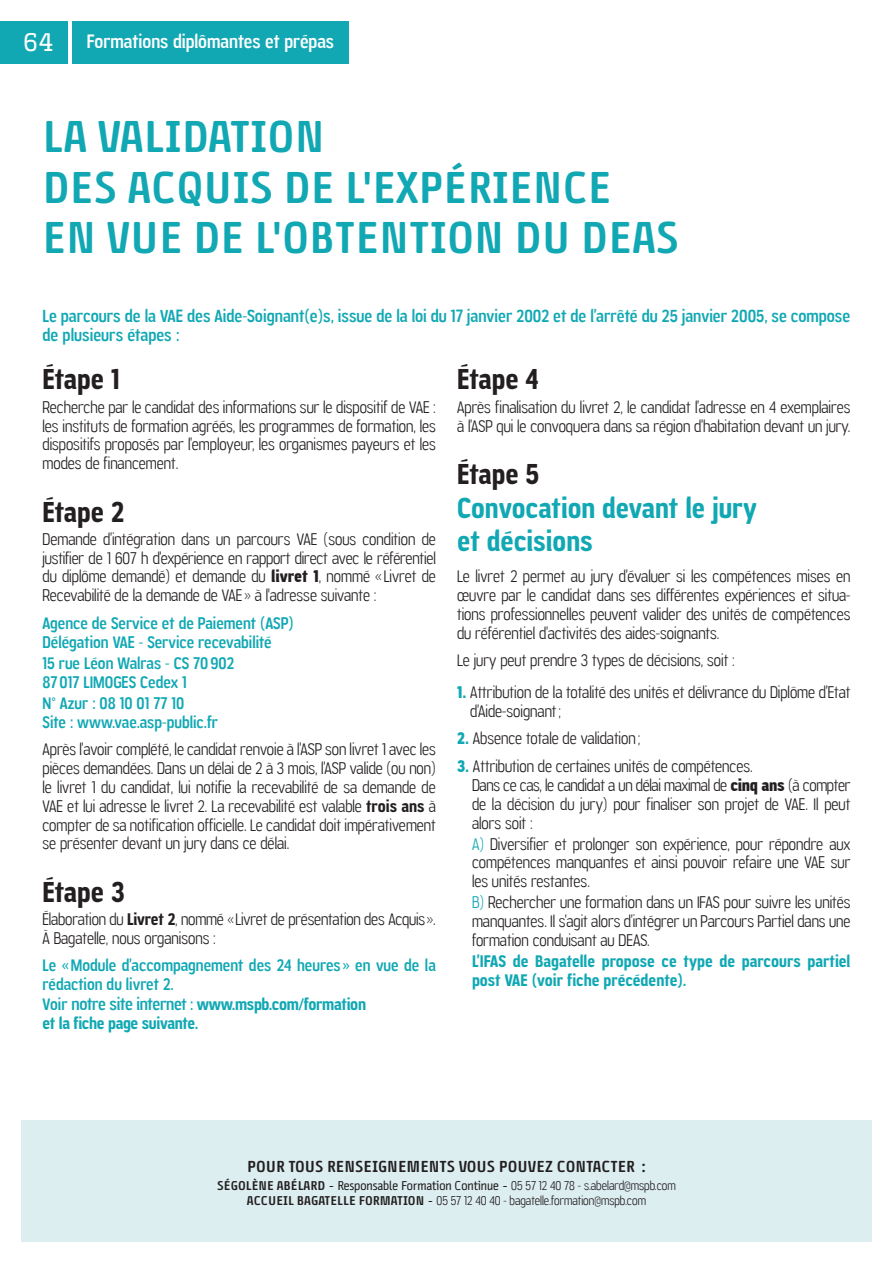
<style>
.page{position:relative;width:893px;height:1263px;background:#fff}
.page>*{position:absolute;margin:0;border:0;box-sizing:border-box;transform-origin:0 0}
.t1{font:700 42px/50.4px "Cinecav XUI";color:#11a8b4}
.t2{font:700 27px/32.4px "Jesaya Rg";color:#11a8b4}
.t3{font:700 27px "Jesaya Rg";color:#231f20}
.t4{font:24px "Cinecav X Serif";color:#fff}
.t5{font:18px "Jesaya Rg";color:#fff}
.t6{font:16.5px/19.8px "Jesaya Rg";color:#11a8b4}
.t7{font:15.75px/18.9px "Jesaya Lt";color:#231f20;text-align:justify}
.t8{font:15.75px/18.9px "Jesaya Rg";color:#11a8b4}
.t9{font:700 15.75px/18.9px "Jesaya Rg";color:#11a8b4}
.t10{font:700 15px "Cinecav XUI";color:#231f20}
.t11{font:12px "Cinecav XUI";color:#231f20}
.t12{font:12px "Jesaya Lt";color:#231f20}
.s1{font-family:"Jesaya Hv"}
.s2{font-family:"Jesaya Rg";font-weight:700}
.s3{font-size:16.5px}
.s4{font-weight:700}
.s5{font-family:"Jesaya Hv";color:#11a8b4}
.s6{color:#11a8b4}
.s7{font-family:"Jesaya Lt"}
.s8{font-family:"Cinecav XUI";font-weight:700}
.s9{font-family:"Cinecav XUI"}
</style>
<div class="page">
<div style="left:21px;top:1120px;width:851px;height:122px;background:#ddeef1"></div>
<div style="left:72px;top:21px;width:277px;height:43px;background:#11a8b4"></div>
<div style="left:0;top:21px;width:68px;height:43px;background:#11a8b4"></div>
<h3 class="t4" style="left:23px;top:28px;width:33px">64</h3>
<p class="t5" style="left:87px;top:31px;width:249px">Formations diplômantes et prépas</p>
<h1 class="t1" style="left:43px;top:111px;width:638px">LA VALIDATION<br>DES ACQUIS DE L'EXPÉRIENCE<br>EN VUE DE L'OBTENTION DU DEAS</h1>
<p class="t6" style="left:43px;top:305px;width:809px">Le parcours de la VAE des Aide-Soignant(e)s, issue de la loi du 17 janvier 2002 et de l’arrêté du 25 janvier 2005, se compose de plusieurs étapes :</p>
<h2 class="t3" style="left:43px;top:364px;width:79px">Étape 1</h2>
<p class="t7" style="left:43px;top:397px;width:395px">Recherche par le candidat des informations sur le dispositif de VAE : les instituts de formation agréés, les programmes de formation, les dispositifs proposés par l’employeur, les organismes payeurs et les modes de financement.</p>
<h2 class="t3" style="left:43px;top:496px;width:83px">Étape 2</h2>
<p class="t7" style="left:43px;top:529px;width:395px">Demande d’intégration dans un parcours VAE (sous condition de justifier de 1 607 h d’expérience en rapport direct avec le référentiel du diplôme demandé) et demande du <span class="s1">livret 1</span>, nommé « Livret de Recevabilité de la demande de VAE » à l'adresse suivante :</p>
<p class="t8" style="left:43px;top:613px;width:253px">Agence de Service et de Paiement (ASP)<br>Délégation VAE - Service recevabilité</p>
<p class="t8" style="left:43px;top:653px;width:193px">15 rue Léon Walras - CS 70902<br>87017 LIMOGES Cedex 1</p>
<p class="t8" style="left:43px;top:693px;width:177px">N° Azur : 08 10 01 77 10<br>Site : www.vae.asp-public.fr</p>
<p class="t7" style="left:43px;top:740px;width:395px">Après l’avoir complété, le candidat renvoie à l’ASP son livret 1 avec les pièces demandées. Dans un délai de 2 à 3 mois, l’ASP valide (ou non) le livret 1 du candidat, lui notifie la recevabilité de sa demande de VAE et lui adresse le livret 2. La recevabilité est valable <span class="s2">trois ans</span> à compter de sa notification officielle. Le candidat doit impérativement se présenter devant un jury dans ce délai.</p>
<h2 class="t3" style="left:43px;top:876px;width:84px">Étape 3</h2>
<p class="t7" style="left:43px;top:909px;width:395px">Élaboration du <span class="s2">Livret 2</span>, nommé « Livret de présentation des Acquis».<br>À Bagatelle, nous organisons :</p>
<p class="t8" style="left:43px;top:956px;width:395px">Le «Module d’accompagnement des 24 heures » en vue de la rédaction du livret 2.<br>Voir <span class="s3">notre site interne</span>t : <span class="s4">www.mspb.com/formation<br>et la fiche page suivante.</span></p>
<h2 class="t3" style="left:457px;top:364px;width:83px">Étape 4</h2>
<p class="t7" style="left:457px;top:397px;width:395px">Après finalisation du livret 2, le candidat l’adresse en 4 exemplaires à l’ASP qui le convoquera dans sa région d’habitation devant un jury.</p>
<h2 class="t3" style="left:457px;top:458px;width:84px">Étape 5</h2>
<h2 class="t2" style="left:457px;top:492px;width:301px">Convocation devant le jury et décisions</h2>
<p class="t7" style="left:457px;top:567px;width:395px">Le livret 2 permet au jury d’évaluer si les compétences mises en œuvre par le candidat dans ses différentes expériences et situa&shy;tions professionnelles peuvent valider des unités de compétences du référentiel d’activités des aides-soignants.</p>
<p class="t7" style="left:457px;top:651px;width:279px">Le jury peut prendre 3 types de décisions, soit :</p>
<p class="t7" style="left:470px;top:683px;width:382px;text-indent:-13px"><span class="s5">1.</span> Attribution de la totalité des unités et délivrance du Diplôme d’Etat d’Aide-soignant;</p>
<p class="t7" style="left:457px;top:729px;width:185px"><span class="s5">2.</span> Absence totale de validation ;</p>
<p class="t7" style="left:472px;top:756px;width:380px;text-align:left;text-indent:-15px"><span class="s5">3.</span> Attribution de certaines unités de compétences.<br>Dans ce cas, le candidat a un délai maximal de <span class="s1">cinq ans</span> (à compter de la décision du jury) pour finaliser son projet de VAE. Il peut alors soit :</p>
<p class="t7" style="left:472px;top:834px;width:380px"><span class="s6">A)</span> Diversifier et prolonger son expérience, pour répondre aux compétences manquantes et ainsi pouvoir refaire une VAE sur les unités restantes.</p>
<p class="t7" style="left:472px;top:893px;width:380px"><span class="s6">B)</span> Rechercher une formation dans un IFAS pour suivre les unités manquantes. Il s’agit alors d’intégrer un Parcours Partiel dans une formation conduisant au DEAS.</p>
<p class="t9" style="left:472px;top:952px;width:380px">L’IFAS de Bagatelle propose ce type de parcours partiel post VAE (voir fiche précédente).</p>
<p class="t10" style="left:247px;top:1157px;width:400px">POUR TOUS RENSEIGNEMENTS VOUS POUVEZ CONTACTER :</p>
<p class="t11" style="left:217px;top:1179px;width:460px"><span class="s4">SÉGOLÈNE ABÉLARD</span> - Responsable Formation Continue - <span class="s7">05 57 12 40 78 - s.abelard@mspb.com</span></p>
<p class="t12" style="left:247px;top:1193px;width:401px"><span class="s8">ACCUEIL BAGATELLE FORMATION</span> <span class="s9">-</span> 05 57 12 40 40 - bagatelle.formation@mspb.com</p>
</div>
